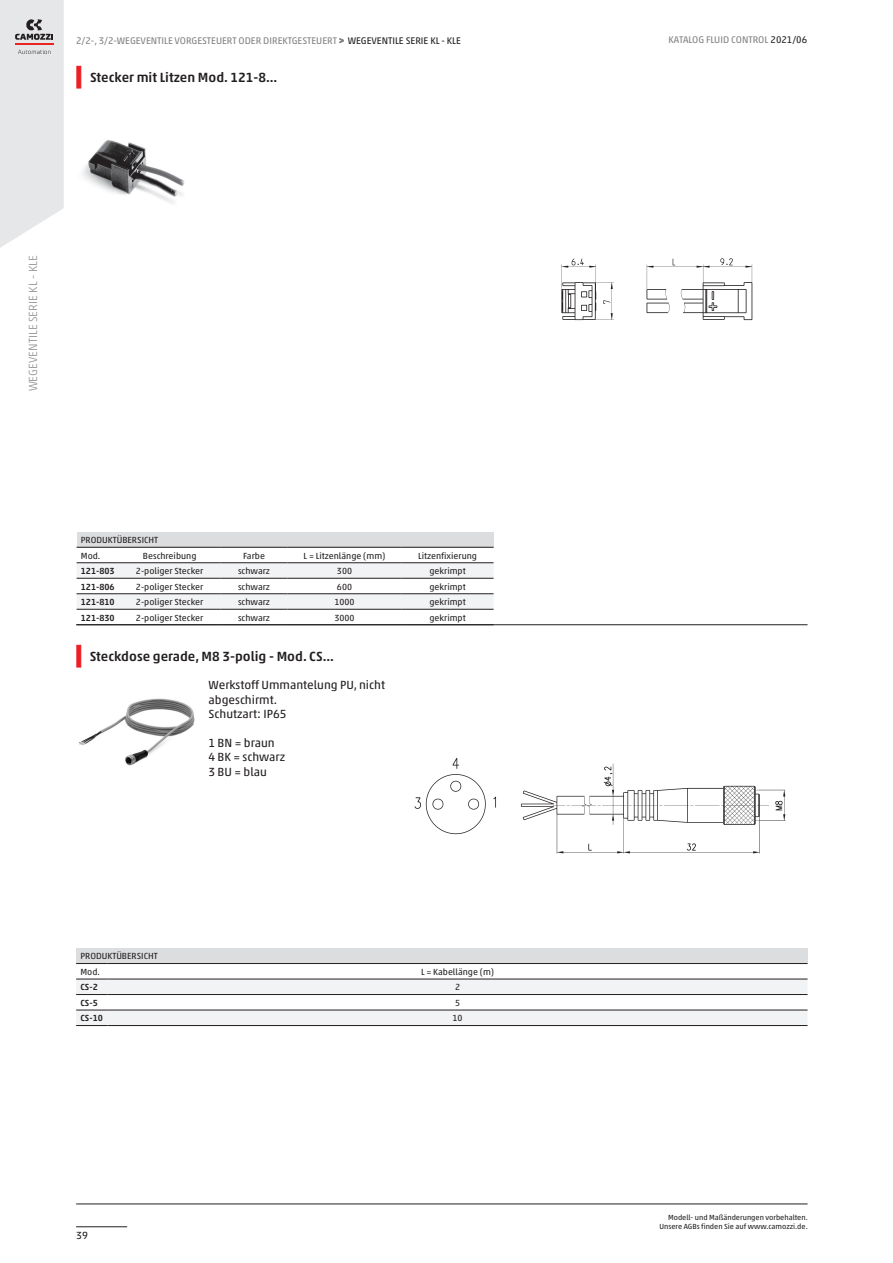
<style>
.page{position:relative;width:893px;height:1263px;background:#fff}
.page>*{position:absolute;margin:0;border:0;box-sizing:border-box;transform-origin:0 0}
.blockTitle_value{font:500 13.5px "Akko W1 G";color:#231f20}
.normal_value{font:12px/14.4px "Akko W1 G";color:#231f20}
.t1{font:300 12px "Akko W1 G";color:#939598}
.sec4L{font:10.5px "Akko W1 G";color:#231f20}
.headTitleL{font:9.75px "Akko W1 G";color:#808285}
.footTitleL{font:9.75px "Akko W1 G";color:#808285}
.models_cell{font:9px "Akko W1 G";color:#231f20}
.models_header{font:9px "Akko W1 G";color:#231f20}
.models_row_header{font:500 9px "Akko W1 G";color:#231f20}
.models_title{font:9px "Akko W1 G";color:#231f20}
.models_model{font:9px "Akko W1 G";color:#231f20}
.footNotesL{font:7.5px/9px "Akko W1 G";color:#231f20;text-align:right}
.s1{font-size:9px}
.s2{color:#231f20}
</style>
<div class="page">
<hr style="left:76px;top:1226px;width:51px;height:1px;background:#231f20">
<svg style="left:339px;top:38px;width:5px;height:5px"></svg>
<svg style="left:0;top:0;width:64px;height:248px;background:#e4e4e6"></svg>
<svg style="left:76px;top:66px;width:5px;height:22px"></svg>
<div style="left:77px;top:532px;width:417px;height:15px;background:#dcdddf"></div>
<svg style="left:77px;top:563px;width:417px;height:46px"></svg>
<hr style="left:77px;top:578px;width:42px;height:1px;background:#231f20">
<hr style="left:77px;top:593px;width:42px;height:1px;background:#231f20">
<hr style="left:77px;top:609px;width:42px;height:1px;background:#231f20">
<hr style="left:119px;top:578px;width:101px;height:1px;background:#231f20">
<hr style="left:119px;top:593px;width:101px;height:1px;background:#231f20">
<hr style="left:119px;top:609px;width:101px;height:1px;background:#231f20">
<hr style="left:220px;top:578px;width:67px;height:1px;background:#231f20">
<hr style="left:220px;top:593px;width:67px;height:1px;background:#231f20">
<hr style="left:220px;top:609px;width:67px;height:1px;background:#231f20">
<hr style="left:287px;top:578px;width:115px;height:1px;background:#231f20">
<hr style="left:287px;top:593px;width:115px;height:1px;background:#231f20">
<hr style="left:287px;top:609px;width:115px;height:1px;background:#231f20">
<hr style="left:402px;top:578px;width:92px;height:1px;background:#231f20">
<hr style="left:402px;top:593px;width:92px;height:1px;background:#231f20">
<hr style="left:402px;top:609px;width:92px;height:1px;background:#231f20">
<hr style="left:77px;top:547px;width:42px;height:1px;background:#231f20">
<hr style="left:77px;top:562px;width:42px;height:1px;background:#231f20">
<hr style="left:119px;top:547px;width:101px;height:1px;background:#231f20">
<hr style="left:119px;top:562px;width:101px;height:1px;background:#231f20">
<hr style="left:220px;top:547px;width:67px;height:1px;background:#231f20">
<hr style="left:220px;top:562px;width:67px;height:1px;background:#231f20">
<hr style="left:287px;top:547px;width:115px;height:1px;background:#231f20">
<hr style="left:287px;top:562px;width:115px;height:1px;background:#231f20">
<hr style="left:402px;top:547px;width:92px;height:1px;background:#231f20">
<hr style="left:402px;top:562px;width:92px;height:1px;background:#231f20">
<hr style="left:76px;top:624px;width:731px;height:1px;background:#231f20">
<img style="left:83px;top:140px;width:102px;height:64px">
<img style="left:561px;top:258px;width:192px;height:63px">
<svg style="left:76px;top:645px;width:5px;height:22px"></svg>
<div style="left:76px;top:948px;width:731px;height:15px;background:#dcdddf"></div>
<svg style="left:76px;top:980px;width:731px;height:45px"></svg>
<hr style="left:76px;top:994px;width:32px;height:1px;background:#231f20">
<hr style="left:76px;top:1010px;width:32px;height:1px;background:#231f20">
<hr style="left:76px;top:1025px;width:32px;height:1px;background:#231f20">
<hr style="left:108px;top:994px;width:699px;height:1px;background:#231f20">
<hr style="left:108px;top:1010px;width:699px;height:1px;background:#231f20">
<hr style="left:108px;top:1025px;width:699px;height:1px;background:#231f20">
<hr style="left:76px;top:963px;width:32px;height:1px;background:#231f20">
<hr style="left:76px;top:979px;width:32px;height:1px;background:#231f20">
<hr style="left:108px;top:963px;width:699px;height:1px;background:#231f20">
<hr style="left:108px;top:979px;width:699px;height:1px;background:#231f20">
<hr style="left:76px;top:1204px;width:731px;height:1px;background:#231f20">
<img style="left:78px;top:698px;width:117px;height:68px">
<img style="left:414px;top:758px;width:372px;height:96px">
<p class="headTitleL" style="left:76px;top:33px;width:386px">2/2-, 3/2-WEGEVENTILE VORGESTEUERT ODER DIREKTGESTEUERT <span class="s1">&gt;</span> <span class="s2">WEGEVENTILE SERIE KL - KLE</span></p>
<p class="footTitleL" style="left:669px;top:33px;width:140px">KATALOG FLUID CONTROL <span class="s2">2021/06</span></p>
<p class="blockTitle_value" style="left:90px;top:68px;width:189px">Stecker mit Litzen Mod. 121-8...</p>
<p class="t1" style="left:24px;top:391px;width:138px;rotate:-90deg">WEGEVENTILE SERIE KL - KLE</p>
<p class="models_title" style="left:81px;top:533px;width:79px">PRODUKTÜBERSICHT</p>
<p class="models_model" style="left:81px;top:549px;width:21px">Mod.</p>
<p class="models_header" style="left:143px;top:549px;width:55px">Beschreibung</p>
<p class="models_header" style="left:243px;top:549px;width:23px">Farbe</p>
<p class="models_header" style="left:304px;top:549px;width:83px">L = Litzenlänge (mm)</p>
<p class="models_header" style="left:418px;top:549px;width:60px">Litzenfixierung</p>
<p class="models_row_header" style="left:81px;top:564px;width:35px">121-803</p>
<p class="models_cell" style="left:136px;top:564px;width:69px">2-poliger Stecker</p>
<p class="models_cell" style="left:238px;top:564px;width:33px">schwarz</p>
<p class="models_cell" style="left:337px;top:564px;width:17px">300</p>
<p class="models_cell" style="left:429px;top:564px;width:38px">gekrimpt</p>
<p class="models_row_header" style="left:81px;top:580px;width:35px">121-806</p>
<p class="models_cell" style="left:136px;top:580px;width:69px">2-poliger Stecker</p>
<p class="models_cell" style="left:238px;top:580px;width:33px">schwarz</p>
<p class="models_cell" style="left:337px;top:580px;width:17px">600</p>
<p class="models_cell" style="left:429px;top:580px;width:38px">gekrimpt</p>
<p class="models_row_header" style="left:81px;top:595px;width:35px">121-810</p>
<p class="models_cell" style="left:136px;top:595px;width:69px">2-poliger Stecker</p>
<p class="models_cell" style="left:238px;top:595px;width:33px">schwarz</p>
<p class="models_cell" style="left:334px;top:595px;width:22px">1000</p>
<p class="models_cell" style="left:429px;top:595px;width:38px">gekrimpt</p>
<p class="models_row_header" style="left:81px;top:611px;width:35px">121-830</p>
<p class="models_cell" style="left:136px;top:611px;width:69px">2-poliger Stecker</p>
<p class="models_cell" style="left:238px;top:611px;width:33px">schwarz</p>
<p class="models_cell" style="left:334px;top:611px;width:22px">3000</p>
<p class="models_cell" style="left:429px;top:611px;width:38px">gekrimpt</p>
<p class="blockTitle_value" style="left:90px;top:647px;width:246px">Steckdose gerade, M8 3-polig - Mod. CS...</p>
<p class="normal_value" style="left:209px;top:677px;width:178px">Werkstoff Ummantelung PU, nicht abgeschirmt.<br>Schutzart: IP65</p>
<p class="normal_value" style="left:209px;top:735px;width:78px">1 BN = braun<br>4 BK = schwarz<br>3 BU = blau</p>
<p class="models_title" style="left:80px;top:950px;width:79px">PRODUKTÜBERSICHT</p>
<p class="models_model" style="left:80px;top:965px;width:21px">Mod.</p>
<p class="models_header" style="left:421px;top:965px;width:75px">L = Kabellänge (m)</p>
<p class="models_row_header" style="left:80px;top:980px;width:19px">CS-2</p>
<p class="models_cell" style="left:455px;top:981px;width:7px">2</p>
<p class="models_row_header" style="left:80px;top:996px;width:19px">CS-5</p>
<p class="models_cell" style="left:455px;top:996px;width:7px">5</p>
<p class="models_row_header" style="left:80px;top:1011px;width:24px">CS-10</p>
<p class="models_cell" style="left:453px;top:1012px;width:12px">10</p>
<p class="sec4L" style="left:76px;top:1228px;width:13px">39</p>
<p class="footNotesL" style="left:659px;top:1212px;width:150px">Modell- und Maßänderungen vorbehalten.<br>Unsere AGBs finden Sie auf www.camozzi.de.</p>
</div>
